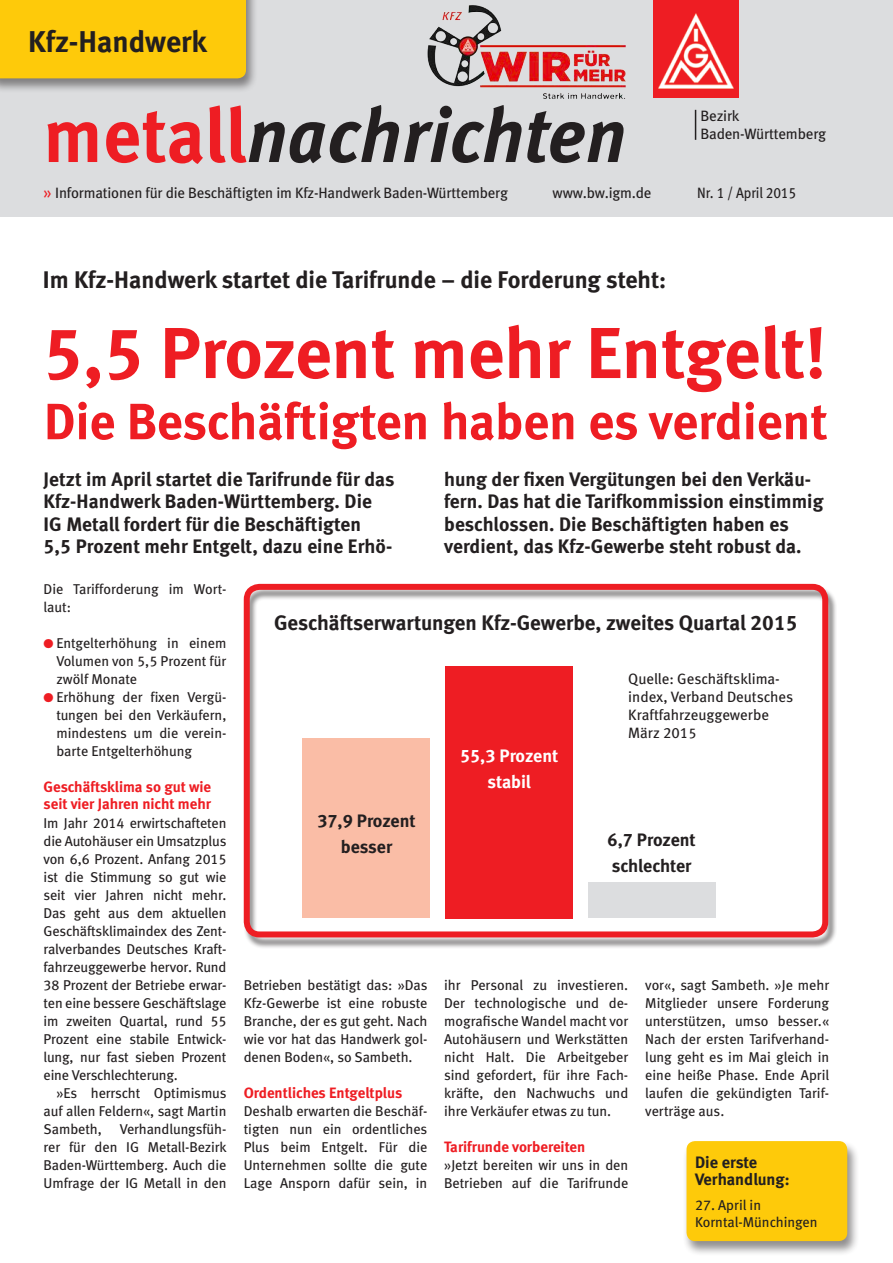
<style>
.page{position:relative;width:893px;height:1263px;background:#fff}
.page>*{position:absolute;margin:0;border:0;box-sizing:border-box;transform-origin:0 0}
.Fließtext{font:italic 700 76.5px "Meta";letter-spacing:.01em;color:#231f20}
.Dachzeile{font:72px "Meta Bold LF";color:#ee1d23}
.Überschrift{font:51px "Meta Bold LF";color:#ee1d23}
.Fließtext-2{font:30px "Meta Bold LF";color:#231f20}
.Dachzeile-2{font:24px "Meta Bold LF";color:#231f20}
.Dachzeile-3{font:21px "Meta Bold LF";color:#231f20}
.Dachzeile-4{font:19.5px/22.5px "Meta Bold LF";letter-spacing:.005em;color:#231f20}
.Vorspann{font:18px "Meta Bold LF";letter-spacing:-.005em;color:#231f20}
.Vorspann-2{font:18px "Meta Bold LF";letter-spacing:-.005em;color:#fff}
.Vorspann-3{font:16.5px/16.5px "Meta Bold LF";color:#231f20}
.Fließtext-3{font:15px "Meta";letter-spacing:-.01em;color:#231f20}
.Zwischenüberschrift{font:15px/16.5px "Meta Bold LF";color:#ee1d23}
.Fließtext-4{font:15px/18px "Meta Book LF";color:#231f20}
.Fließtext-5{font:15px "Meta Book LF";color:#231f20;scale:.92 1}
.Fließtext-6{font:14.25px/18px "Meta Book LF";color:#231f20;text-align:justify}
.Fließtext_mit_Einzug{font:14.25px/18px "Meta";letter-spacing:-.005em;color:#231f20;text-align:justify}
.s1{font-style:normal;color:#ee1d23}
.s2{font-size:16.5px;color:#ee1d23}
.s3{color:#ee1d23}
.s4{font-family:"Meta Book LF"}
.s5{font-size:14.25px}
.s6{font-family:"Meta"}
</style>
<div class="page">
<div style="left:243px;top:586px;width:594px;height:363px;background:#231f20;opacity:.5"></div>
<div style="left:244px;top:584px;width:584px;height:353px;border:6px solid #ee1d23;border-radius:13px"></div>
<div style="left:0;top:0;width:893px;height:216px;background:#dcdddf"></div>
<hr style="left:695px;top:110px;width:1px;height:30px;background:#231f20">
<img style="left:427px;top:5px;width:199px;height:94px">
<div style="left:653px;top:0;width:85px;height:98px;background:#ee1d23"></div>
<img style="left:658px;top:13px;width:76px;height:76px">
<div style="left:682px;top:1140px;width:178px;height:117px;background:#231f20;opacity:.5"></div>
<div style="left:686px;top:1141px;width:161px;height:100px;background:#feca0a;border-radius:9px"></div>
<div style="left:0;top:0;width:259px;height:94px;background:#231f20;opacity:.5"></div>
<div style="left:0;top:0;width:246px;height:78px;background:#feca0a"></div>
<div style="left:302px;top:738px;width:127px;height:180px;background:#fabda6"></div>
<div style="left:445px;top:666px;width:128px;height:252px;background:#ee1d23"></div>
<div style="left:588px;top:882px;width:127px;height:36px;background:#dcdddf"></div>
<p class="Fließtext-2" style="left:28px;top:23px;width:180px">Kfz-Handwerk</p>
<p class="Fließtext" style="left:44px;top:87px;width:584px"><span class="s1">metall</span>nachrichten</p>
<p class="Fließtext-3" style="left:700px;top:106px;width:41px">Bezirk</p>
<p class="Fließtext-3" style="left:700px;top:124px;width:127px">Baden-Württemberg</p>
<p class="Fließtext-3" style="left:44px;top:183px;width:466px"><span class="s2">»</span> Informationen für die Beschäftigten im Kfz-Handwerk Baden-Württemberg</p>
<p class="Fließtext-3" style="left:553px;top:183px;width:100px">www.bw.igm.de</p>
<p class="Fließtext-5" style="left:697px;top:183px;width:109px">Nr. 1 / April 2015</p>
<p class="Dachzeile-2" style="left:43px;top:264px;width:625px">Im Kfz-Handwerk startet die Tarifrunde – die Forderung steht:</p>
<p class="Dachzeile" style="left:43px;top:307px;width:785px">5,5 Prozent mehr Entgelt!</p>
<p class="Überschrift" style="left:44px;top:389px;width:785px">Die Beschäftigten haben es verdient</p>
<p class="Dachzeile-4" style="left:44px;top:467px;width:352px">Jetzt im April startet die Tarifrunde für das Kfz-Handwerk Baden-Württemberg. Die IG Metall fordert für die Beschäftigten<br>5,5 Prozent mehr Entgelt, dazu eine Erhö-</p>
<p class="Dachzeile-4" style="left:444px;top:467px;width:381px">hung der fixen Vergütungen bei den Verkäu&shy;fern. Das hat die Tarifkommission einstimmig beschlossen. Die Beschäftigten haben es verdient, das Kfz-Gewerbe steht robust da.</p>
<p class="Fließtext-6" style="left:44px;top:580px;width:184px">Die Tarifforderung im Wort&shy;laut:</p>
<p class="Fließtext-6" style="left:56px;top:634px;width:172px;text-indent:-13px"><span class="s3">●</span> Entgelterhöhung in einem Volumen von 5,5 Prozent für zwölf Monate</p>
<p class="Fließtext-6" style="left:56px;top:688px;width:172px;text-indent:-13px"><span class="s3">●</span> Erhöhung der fixen Vergü&shy;tungen bei den Verkäufern, mindestens um die verein&shy;barte Entgelterhöhung</p>
<p class="Zwischenüberschrift" style="left:44px;top:778px;width:169px">Geschäftsklima so gut wie seit vier Jahren nicht mehr</p>
<p class="Fließtext-6" style="left:44px;top:814px;width:184px">Im Jahr 2014 erwirtschafteten die Autohäuser ein Umsatzplus von 6,6 Prozent. Anfang 2015 ist die Stimmung so gut wie seit vier Jahren nicht mehr.<br>Das geht aus dem aktuellen Geschäftsklimaindex des Zent&shy;ralverbandes Deutsches Kraft&shy;fahrzeuggewerbe hervor. Rund 38 Prozent der Betriebe erwar&shy;ten eine bessere Geschäftslage im zweiten Quartal, rund 55<br>Prozent eine stabile Entwick&shy;lung, nur fast sieben Prozent eine Verschlechterung.</p>
<p class="Fließtext_mit_Einzug" style="left:44px;top:1084px;width:184px;text-indent:13px"><span class="s4">»</span>Es herrscht Optimismus auf allen Feldern«, sagt Martin Sambeth,</p>
<p class="Fließtext_mit_Einzug" style="left:44px;top:1120px;width:185px;text-indent:76px">Verhandlungsfüh&shy;rer für den IG Metall-Bezirk Baden-Württemberg. Auch die Umfrage der IG Metall in den</p>
<p class="Dachzeile-3" style="left:274px;top:609px;width:525px">Geschäftserwartungen Kfz-Gewerbe, zweites Quartal 2015</p>
<p class="Vorspann" style="left:317px;top:809px;width:100px">37,9 Prozent</p>
<p class="Vorspann" style="left:341px;top:835px;width:53px">besser</p>
<p class="Vorspann-2" style="left:460px;top:744px;width:100px">55,3 Prozent</p>
<p class="Vorspann-2" style="left:487px;top:770px;width:45px">stabil</p>
<p class="Fließtext-4" style="left:628px;top:669px;width:166px">Quelle: Geschäftsklima&shy;index, Verband Deutsches<br>Kraftfahrzeuggewerbe</p>
<p class="Fließtext-4" style="left:628px;top:723px;width:70px">März 201<span class="s5">5</span></p>
<p class="Vorspann" style="left:608px;top:828px;width:90px">6,7 Prozent</p>
<p class="Vorspann" style="left:612px;top:854px;width:81px">schlechter</p>
<p class="Fließtext_mit_Einzug" style="left:244px;top:976px;width:185px">Betrieben bestätigt das: <span class="s4">»</span>Das Kfz-Gewerbe ist eine robuste Branche, der es gut geht. Nach wie vor hat das Handwerk gol&shy;denen Boden«, so Sambeth.</p>
<p class="Zwischenüberschrift" style="left:244px;top:1084px;width:160px">Ordentliches Entgeltplus</p>
<p class="Fließtext-6" style="left:244px;top:1102px;width:185px">Deshalb erwarten die Beschäf&shy;tigten nun ein ordentliches Plus beim Entgelt. Für die Unternehmen sollte die gute Lage Ansporn dafür sein, in</p>
<p class="Fließtext-6" style="left:444px;top:976px;width:186px">ihr Personal zu investieren.<br>Der technologische und de&shy;mografische Wandel macht vor Autohäusern und Werkstätten nicht Halt. Die Arbeitgeber sind gefordert, für ihre Fach&shy;kräfte, den Nachwuchs und ihre Verkäufer etwas zu tun.</p>
<p class="Zwischenüberschrift" style="left:444px;top:1138px;width:143px">Tarifrunde vorbereiten</p>
<p class="Fließtext-6" style="left:444px;top:1156px;width:186px">»Jetzt bereiten wir uns in den<br>Betrieben auf die Tarifrunde</p>
<p class="Fließtext-6" style="left:645px;top:976px;width:185px">vor<span class="s6">«</span>, sagt Sambeth. »Je mehr Mitglieder unsere Forderung unterstützen, umso besser.<span class="s6">« </span>Nach der ersten Tarifverhand&shy;lung geht es im Mai gleich in eine heiße Phase. Ende April laufen die gekündigten Tarif&shy;verträge aus.</p>
<p class="Vorspann-3" style="left:695px;top:1154px;width:96px">Die erste<br>Verhandlung:</p>
<p class="Fließtext-6" style="left:695px;top:1196px;width:124px;line-height:17.1px">27. April in<br>Korntal-Münchingen</p>
</div>
